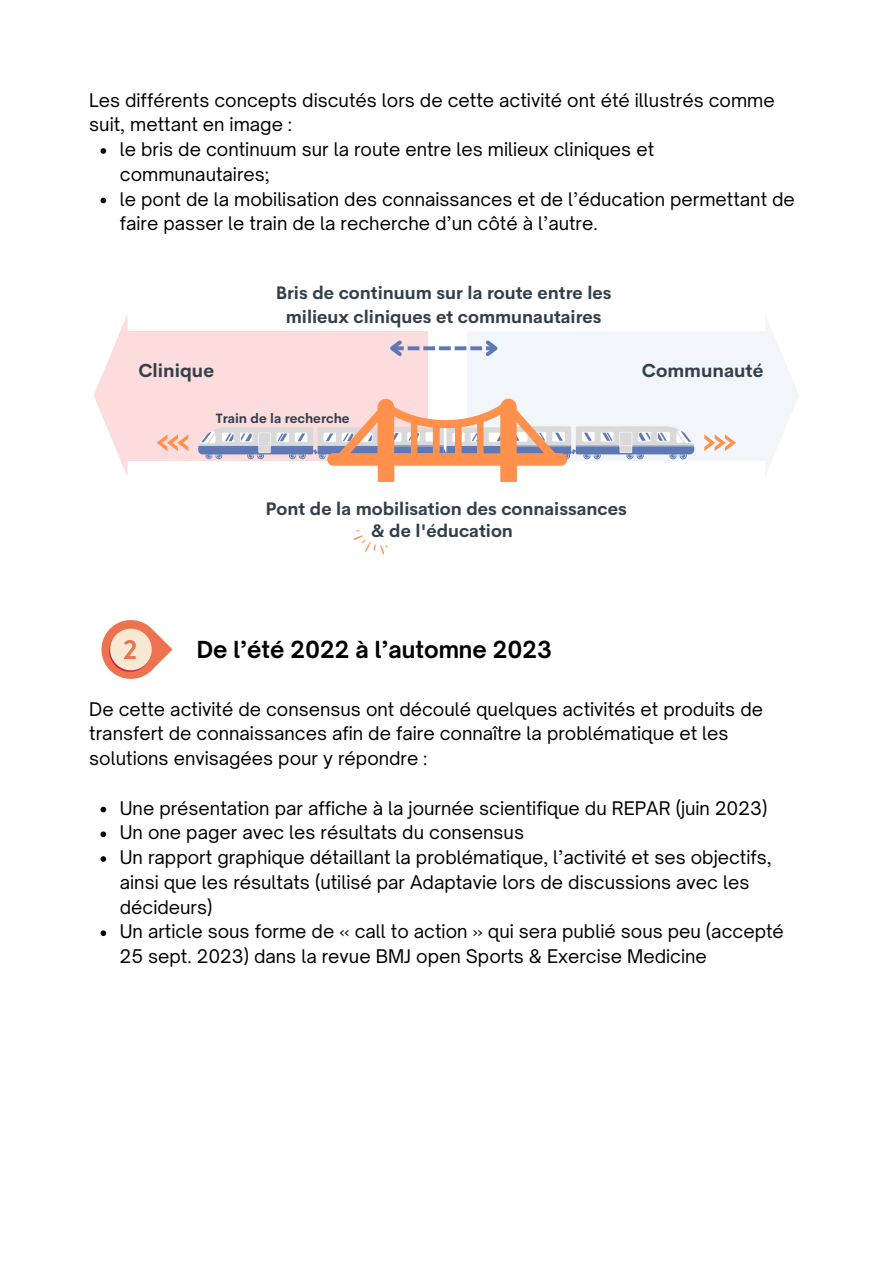
<style>
.page{position:relative;width:893px;height:1264px;background:#fff}
.page>*{position:absolute;margin:0;border:0;box-sizing:border-box;transform-origin:0 0}
.t1{font:700 22.5px "Open Sauce One";color:#000}
.t2{font:700 18.45px "Cerebri Sans";color:#333f4b}
.t3{font:18px/24.8px "Open Sauce One";color:#000}
.t4{font:700 17.7px/24.6px "Cerebri Sans";color:#333f4b;text-align:center}
.t5{font:700 13.35px "Cerebri Sans";color:#333f4b}
</style>
<div class="page">
<svg style="left:100px;top:148px;width:6px;height:6px"></svg>
<svg style="left:100px;top:198px;width:6px;height:5px"></svg>
<div style="left:466px;top:331px;width:299px;height:129px;background:#f2f6fb"></div>
<div style="left:127px;top:331px;width:300px;height:129px;background:#fcdcdd"></div>
<svg style="left:765px;top:317px;width:34px;height:156px"></svg>
<svg style="left:407px;top:346px;width:12px;height:4px"></svg>
<svg style="left:423px;top:346px;width:12px;height:4px"></svg>
<svg style="left:439px;top:346px;width:11px;height:4px"></svg>
<svg style="left:454px;top:346px;width:12px;height:4px"></svg>
<svg style="left:470px;top:346px;width:12px;height:4px"></svg>
<svg style="left:390px;top:340px;width:14px;height:16px"></svg>
<svg style="left:482px;top:340px;width:16px;height:16px"></svg>
<svg style="left:94px;top:316px;width:33px;height:159px"></svg>
<svg style="left:354px;top:530px;width:34px;height:25px"></svg>
<svg style="left:704px;top:434px;width:32px;height:17px"></svg>
<svg style="left:156px;top:434px;width:32px;height:17px"></svg>
<svg style="left:198px;top:398px;width:496px;height:83px"></svg>
<svg style="left:101px;top:620px;width:71px;height:59px"></svg>
<svg style="left:100px;top:806px;width:6px;height:6px"></svg>
<svg style="left:100px;top:831px;width:6px;height:6px"></svg>
<svg style="left:100px;top:856px;width:6px;height:5px"></svg>
<svg style="left:100px;top:930px;width:6px;height:6px"></svg>
<p class="t3" style="left:89px;top:87px;width:687px">Les différents concepts discutés lors de cette activité ont été illustrés comme suit, mettant en image :</p>
<p class="t3" style="left:120px;top:137px;width:535px">le bris de continuum sur la route entre les milieux cliniques et communautaires;</p>
<p class="t3" style="left:120px;top:186px;width:676px">le pont de la mobilisation des connaissances et de l’éducation permettant de faire passer le train de la recherche d’un côté à l’autre.</p>
<p class="t4" style="left:276px;top:280px;width:337px">Bris de continuum sur la route entre les milieux cliniques et communautaires</p>
<p class="t2" style="left:138px;top:358px;width:77px">Clinique</p>
<p class="t2" style="left:642px;top:358px;width:123px">Communauté</p>
<p class="t5" style="left:216px;top:409px;width:135px">Train de la recherche</p>
<p class="t4" style="left:265px;top:496px;width:363px">Pont de la mobilisation des connaissances</p>
<p class="t4" style="left:371px;top:518px;width:143px">&amp; de l'éducation</p>
<p class="t1" style="left:197px;top:635px;width:357px">De l’été 2022 à l’automne 2023</p>
<p class="t3" style="left:89px;top:696px;width:675px">De cette activité de consensus ont découlé quelques activités et produits de transfert de connaissances afin de faire connaître la problématique et les solutions envisagées pour y répondre :</p>
<p class="t3" style="left:120px;top:795px;width:649px">Une présentation par affiche à la journée scientifique du REPAR (juin 2023)</p>
<p class="t3" style="left:120px;top:820px;width:405px">Un one pager avec les résultats du consensus</p>
<p class="t3" style="left:120px;top:844px;width:653px">Un rapport graphique détaillant la problématique, l’activité et ses objectifs, ainsi que les résultats (utilisé par Adaptavie lors de discussions avec les décideurs)</p>
<p class="t3" style="left:120px;top:919px;width:665px">Un article sous forme de « call to action » qui sera publié sous peu (accepté<br>25 sept. 2023) dans la revue BMJ open Sports &amp; Exercise Medicine</p>
</div>
